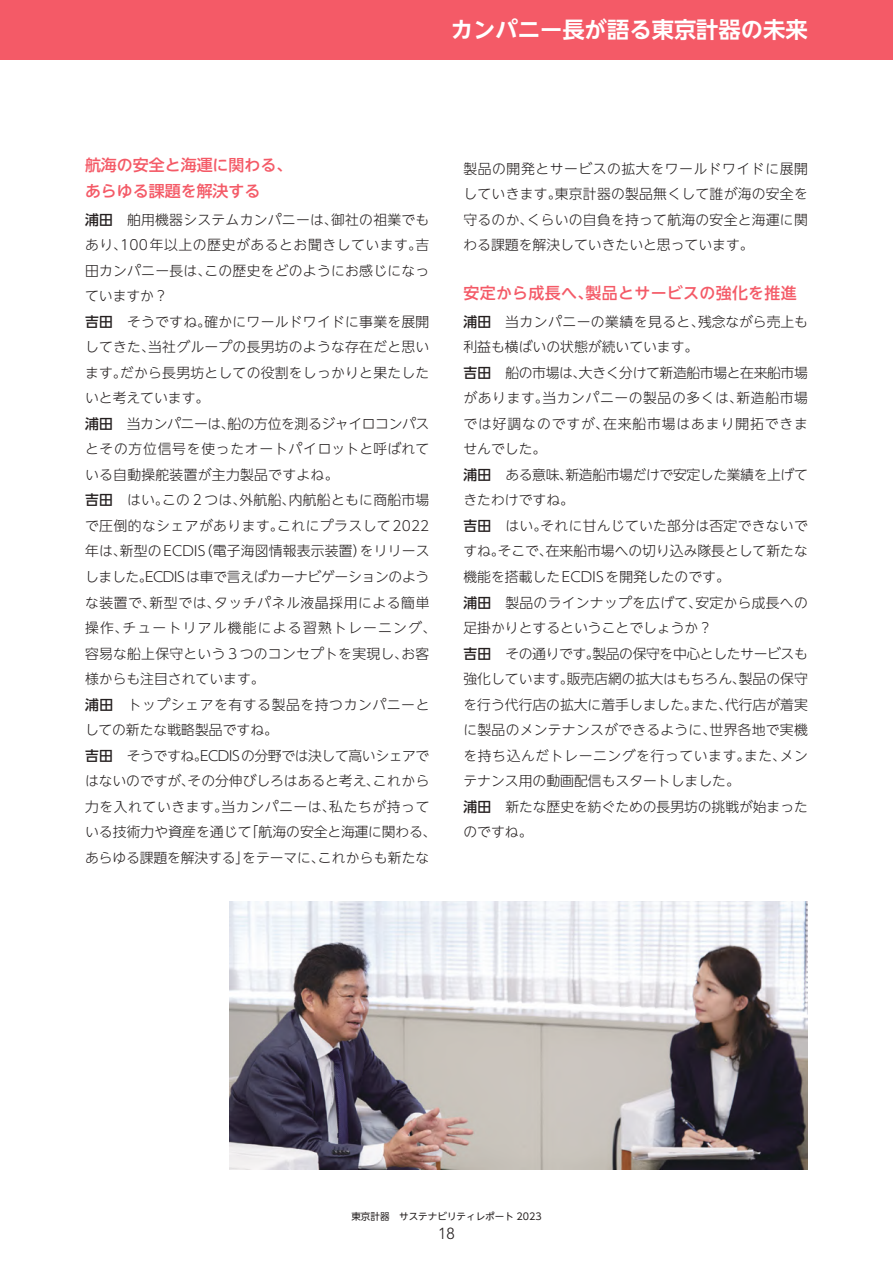
<style>
.page{position:relative;width:893px;height:1263px;background:#fff}
.page>*{position:absolute;margin:0;border:0;box-sizing:border-box;transform-origin:0 0}
.t1{font:700 22.35px "UD Shin Go NT Pr 6 N De";color:#fff}
.t2{font:500 15.9px/26.1px "UD Shin Go NT Pr 6 N";color:#f45a67}
.t3{font:500 15.9px "UD Shin Go NT Pr 6 N";letter-spacing:.02em;color:#f45a67}
.t4{font:300 15.9px "Avenir LT Std";color:#241f1f}
.t5{font:300 13.8px/25.5px "UD Shin Go NT Pr 6 N";letter-spacing:.02em;color:#241f1f}
.t6{font:300 13.8px/25.5px "UD Shin Go NT Pr 6 N";color:#241f1f}
.t7{font:9.6px "UD Shin Go NT Pr 6 N";color:#241f1f}
.s1{font-weight:500}
</style>
<div class="page">
<div style="left:0;top:0;width:893px;height:60px;background:#f45a67"></div>
<img style="left:230px;top:901px;width:578px;height:268px">
<h1 class="t1" style="left:451px;top:12px;width:359px">カンパニー長が語る東京計器の未来</h1>
<p class="t2" style="left:85px;top:152px;width:209px">航海の安全と海運に関わる、あらゆる課題を解決する</p>
<p class="t5" style="left:85px;top:206px;width:353px"><span class="s1">浦田</span>　舶用機器システムカンパニーは、御社の祖業でもあり、100年以上の歴史があるとお聞きしています。吉田カンパニー長は、この歴史をどのようにお感じになっていますか？<br><span class="s1">吉田</span>　そうですね。確かにワールドワイドに事業を展開してきた、当社グループの長男坊のような存在だと思います。だから長男坊としての役割をしっかりと果たしたいと考えています。<br><span class="s1">浦田</span>　当カンパニーは、船の方位を測るジャイロコンパスとその方位信号を使ったオートパイロットと呼ばれている自動操舵装置が主力製品ですよね。<br><span class="s1">吉田</span>　はい。この２つは、外航船、内航船ともに商船市場で圧倒的なシェアがあります。これにプラスして2022年は、新型のECDIS（電子海図情報表示装置）をリリースしました。ECDISは車で言えばカーナビゲーションのような装置で、新型では、タッチパネル液晶採用による簡単操作、チュートリアル機能による習熟トレーニング、容易な船上保守という３つのコンセプトを実現し、お客様からも注目されています。<br><span class="s1">浦田</span>　トップシェアを有する製品を持つカンパニーとしての新たな戦略製品ですね。<br><span class="s1">吉田</span>　そうですね。ECDISの分野では決して高いシェアではないのですが、その分伸びしろはあると考え、これから力を入れていきます。当カンパニーは、私たちが持っている技術力や資産を通じて「航海の安全と海運に関わる、あらゆる課題を解決する」をテーマに、これからも新たな</p>
<p class="t5" style="left:463px;top:155px;width:346px;text-align:justify">製品の開発とサービスの拡大をワールドワイドに展開していきます。東京計器の製品無くして誰が海の安全を守るのか、くらいの自負を持って航海の安全と海運に関わる課題を解決していきたいと思っています。</p>
<p class="t3" style="left:463px;top:280px;width:335px">安定から成長へ、製品とサービスの強化を推進</p>
<p class="t6" style="left:463px;top:308px;width:346px"><span class="s1">浦田</span>　当カンパニーの業績を見ると、残念ながら売上も利益も横ばいの状態が続いています。<br><span class="s1">吉田</span>　船の市場は、大きく分けて新造船市場と在来船市場があります。当カンパニーの製品の多くは、新造船市場では好調なのですが、在来船市場はあまり開拓できませんでした。<br><span class="s1">浦田</span>　ある意味、新造船市場だけで安定した業績を上げてきたわけですね。<br><span class="s1">吉田</span>　はい。それに甘んじていた部分は否定できないですね。そこで、在来船市場への切り込み隊長として新たな機能を搭載したECDISを開発したのです。<br><span class="s1">浦田</span>　製品のラインナップを広げて、安定から成長への足掛かりとするということでしょうか？<br><span class="s1">吉田</span>　その通りです。製品の保守を中心としたサービスも強化しています。販売店網の拡大はもちろん、製品の保守を行う代行店の拡大に着手しました。また、代行店が着実に製品のメンテナンスができるように、世界各地で実機を持ち込んだトレーニングを行っています。また、メンテナンス用の動画配信もスタートしました。<br><span class="s1">浦田</span>　新たな歴史を紡ぐための長男坊の挑戦が始まったのですね。</p>
<p class="t7" style="left:351px;top:1208px;width:192px">東京計器　サステナビリティレポート 2023</p>
<p class="t4" style="left:438px;top:1224px;width:18px">18</p>
</div>
